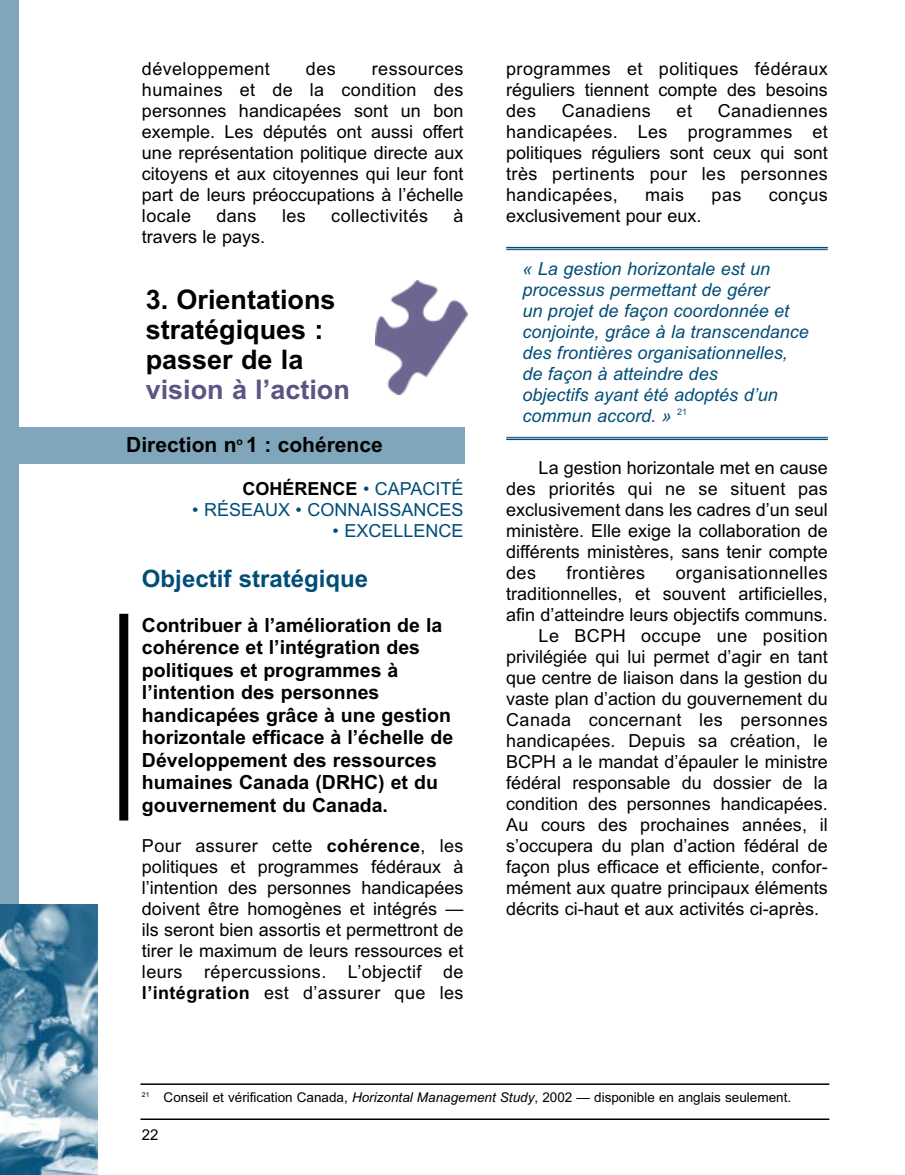
<style>
.page{position:relative;width:905px;height:1175px;background:#fff}
.page>*{position:absolute;margin:0;border:0;box-sizing:border-box;transform-origin:0 0}
.t1{font:27px/30px "Arial Bold MS";color:#000}
.t2{font:27px "Arial Bold MS";color:#5d5483}
.t3{font:24px "Arial Bold MS";color:#004d77}
.t4{font:21px "Arial Bold MS";color:#000}
.t5{font:19.5px/22.5px "Arial Bold MS";color:#000}
.t6{font:18px/21px "Arial MS";color:#000;text-align:justify}
.t7{font:18px/21px "Arial Italic MS";color:#004d77}
.t8{font:18px "Arial MS";letter-spacing:.02em;color:#000}
.t9{font:18px "Arial MS";color:#004d77}
.t10{font:18px "Arial Bold MS";color:#000}
.t11{font:15px "Arial MS";color:#000}
.t12{font:13.5px "Arial MS";color:#000}
.s1{font-family:"Arial MS";color:#004d77}
.s2{font-family:"Arial Bold MS"}
.s3{font-family:"Arial Italic MS"}
</style>
<div class="page">
<hr style="left:140px;top:1118px;width:689px;height:2px;background:#000">
<div style="left:0;top:0;width:19px;height:1174px;background:#80a6bb"></div>
<img style="left:0;top:905px;width:98px;height:269px">
<hr style="left:140px;top:1083px;width:689px;height:1px;background:#000">
<div style="left:119px;top:614px;width:9px;height:206px;background:#000"></div>
<div style="left:17px;top:427px;width:448px;height:37px;background:#80a6bb"></div>
<img style="left:376px;top:281px;width:91px;height:113px">
<hr style="left:506px;top:247px;width:321px;height:1px;background:#004d77">
<hr style="left:506px;top:249px;width:321px;height:1px;background:#004d77">
<hr style="left:506px;top:437px;width:321px;height:1px;background:#004d77">
<hr style="left:506px;top:438px;width:321px;height:2px;background:#004d77">
<p class="t8" style="left:142px;top:62px;width:129px">développement</p>
<p class="t6" style="left:306px;top:60px;width:31px">des</p>
<p class="t6" style="left:142px;top:60px;width:323px;text-indent:230px">ressources humaines et de la condition des personnes handicapées sont un bon exemple. Les députés ont aussi offert une représentation politique directe aux citoyens et aux citoyennes qui leur font part de leurs préoccupations à l’échelle locale</p>
<p class="t6" style="left:216px;top:207px;width:42px">dans</p>
<p class="t6" style="left:282px;top:207px;width:25px">les</p>
<p class="t8" style="left:331px;top:209px;width:98px">collectivités</p>
<p class="t6" style="left:453px;top:207px;width:12px">à</p>
<p class="t6" style="left:142px;top:228px;width:125px">travers le pays.</p>
<h1 class="t1" style="left:146px;top:287px;width:191px">3. Orientations stratégiques : passer de la</h1>
<h1 class="t2" style="left:146px;top:380px;width:206px">vision à l’action</h1>
<p class="t4" style="left:126px;top:437px;width:258px">Direction n<sup>o</sup> 1 : cohérence</p>
<p class="t10" style="left:242px;top:482px;width:223px">COHÉRENCE <span class="s1">• CAPACITÉ</span></p>
<p class="t9" style="left:192px;top:503px;width:273px">• RÉSEAUX • CONNAISSANCES</p>
<p class="t9" style="left:332px;top:524px;width:132px">• EXCELLENCE</p>
<h2 class="t3" style="left:142px;top:569px;width:228px">Objectif stratégique</h2>
<p class="t5" style="left:142px;top:615px;width:313px">Contribuer à l’amélioration de la cohérence et l’intégration des politiques et programmes à l’intention des personnes handicapées grâce à une gestion horizontale efficace à l’échelle de<br>Développement des ressources humaines Canada (DRHC) et du gouvernement du Canada.</p>
<p class="t6" style="left:142px;top:837px;width:323px">Pour assurer cette <span class="s2">cohérence</span>, les politiques et programmes fédéraux à l’intention des personnes handicapées doivent être homogènes et intégrés — ils seront bien assortis et permettront de tirer le maximum de leurs ressources et leurs répercussions. L’objectif de <span class="s2">l’intégration</span> est d’assurer que les</p>
<p class="t6" style="left:506px;top:60px;width:323px">programmes et politiques fédéraux réguliers tiennent compte des besoins des</p>
<p class="t6" style="left:506px;top:102px;width:323px;text-indent:211px">Canadiennes handicapées. Les programmes et politiques réguliers sont ceux qui sont très pertinents pour les personnes handicapées,</p>
<p class="t8" style="left:561px;top:104px;width:91px">Canadiens</p>
<p class="t6" style="left:676px;top:102px;width:17px">et</p>
<p class="t6" style="left:645px;top:186px;width:41px">mais</p>
<p class="t6" style="left:711px;top:186px;width:31px">pas</p>
<p class="t6" style="left:768px;top:186px;width:61px">conçus</p>
<p class="t6" style="left:506px;top:207px;width:197px">exclusivement pour eux.</p>
<p class="t7" style="left:522px;top:259px;width:288px">« La gestion horizontale est un processus permettant de gérer<br>un projet de façon coordonnée et conjointe, grâce à la transcendance des frontières organisationnelles, de façon à atteindre des<br>objectifs ayant été adoptés d’un commun accord. » <sup>21</sup></p>
<p class="t6" style="left:506px;top:459px;width:323px;text-indent:32px">La gestion horizontale met en cause des priorités qui ne se situent pas exclusivement dans les cadres d’un seul ministère. Elle exige la collaboration de différents ministères, sans tenir compte des</p>
<p class="t8" style="left:566px;top:566px;width:80px">frontières</p>
<p class="t8" style="left:675px;top:566px;width:153px">organisationnelles</p>
<p class="t6" style="left:506px;top:585px;width:323px">traditionnelles, et souvent artificielles,</p>
<p class="t6" style="left:506px;top:606px;width:323px">afin d’atteindre leurs objectifs communs.</p>
<p class="t8" style="left:538px;top:629px;width:290px">Le BCPH occupe une position</p>
<p class="t6" style="left:506px;top:648px;width:323px">privilégiée qui lui permet d’agir en tant</p>
<p class="t6" style="left:506px;top:669px;width:323px">que centre de liaison dans la gestion du</p>
<p class="t6" style="left:506px;top:690px;width:323px">vaste plan d’action du gouvernement du</p>
<p class="t8" style="left:506px;top:713px;width:323px">Canada concernant les personnes</p>
<p class="t6" style="left:506px;top:732px;width:323px">handicapées. Depuis sa création, le</p>
<p class="t6" style="left:506px;top:753px;width:323px">BCPH a le mandat d’épauler le ministre</p>
<p class="t6" style="left:506px;top:774px;width:323px">fédéral responsable du dossier de la</p>
<p class="t6" style="left:506px;top:795px;width:323px">condition des personnes handicapées.</p>
<p class="t6" style="left:506px;top:816px;width:323px">Au cours des prochaines années, il</p>
<p class="t6" style="left:506px;top:837px;width:323px">s’occupera du plan d’action fédéral de</p>
<p class="t6" style="left:506px;top:858px;width:323px">façon plus efficace et efficiente, confor-</p>
<p class="t6" style="left:506px;top:879px;width:323px">mément aux quatre principaux éléments</p>
<p class="t6" style="left:506px;top:900px;width:314px">décrits ci-haut et aux activités ci-après.</p>
<p class="t12" style="left:142px;top:1092px;width:650px"><sup>21</sup> Conseil et vérification Canada, <span class="s3">Horizontal Management Study</span>, 2002 — disponible en anglais seulement.</p>
<p class="t11" style="left:142px;top:1129px;width:18px">22</p>
</div>
